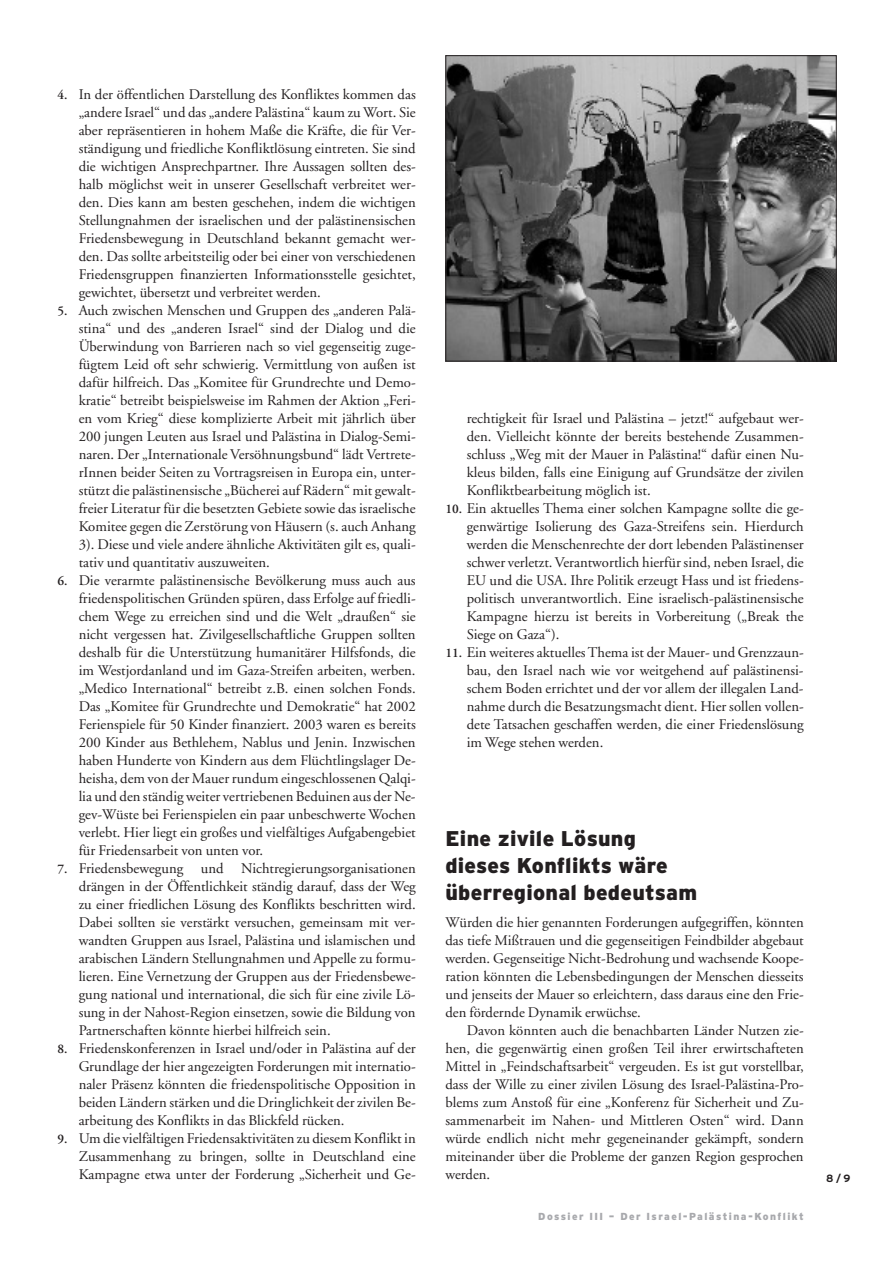
<style>
.page{position:relative;width:893px;height:1263px;background:#fff}
.page>*{position:absolute;margin:0;border:0;box-sizing:border-box;transform-origin:0 0}
.t1{font:900 21.3px/27px "Interstate";letter-spacing:.015em;color:#231f20}
.t2{font:14.7px/18px "Adobe Garamond";color:#231f20;text-align:justify}
.t3{font:700 10.5px "Interstate";color:#231f20}
.t4{font:900 10.2px "Interstate";letter-spacing:.145em;color:#a8a9ad}
.s1{font-weight:600;font-size:13.2px}
</style>
<div class="page">
<img style="left:447px;top:57px;width:388px;height:302px">
<div style="left:445px;top:55px;width:392px;height:306px;border:1px solid #231f20"></div>
<p class="t2" style="left:79px;top:87px;width:339px;text-indent:-21px"><span class="s1">4.</span> In der öffentlichen Darstellung des Konfliktes kommen das „andere Israel“ und das „andere Palästina“ kaum zu Wort. Sie aber repräsentieren in hohem Maße die Kräfte, die für Ver&shy;ständigung und friedliche Konfliktlösung eintreten. Sie sind die wichtigen Ansprechpartner. Ihre Aussagen sollten des&shy;halb möglichst weit in unserer Gesellschaft verbreitet wer&shy;den. Dies kann am besten geschehen, indem die wichtigen Stellungnahmen der israelischen und der palästinensischen Friedensbewegung in Deutschland bekannt gemacht wer&shy;den. Das sollte arbeitsteilig oder bei einer von verschiedenen Friedensgruppen finanzierten Informationsstelle gesichtet, gewichtet, übersetzt und verbreitet werden.</p>
<p class="t2" style="left:79px;top:303px;width:339px;text-indent:-21px"><span class="s1">5.</span> Auch zwischen Menschen und Gruppen des „anderen Palä&shy;stina“ und des „anderen Israel“ sind der Dialog und die Überwindung von Barrieren nach so viel gegenseitig zuge&shy;fügtem Leid oft sehr schwierig. Vermittlung von außen ist dafür hilfreich. Das „Komitee für Grundrechte und Demo&shy;kratie“ betreibt beispielsweise im Rahmen der Aktion „Feri&shy;en vom Krieg“ diese komplizierte Arbeit mit jährlich über 200 jungen Leuten aus Israel und Palästina in Dialog-Semi&shy;naren. Der „Internationale Versöhnungsbund“ lädt Vertrete&shy;rInnen beider Seiten zu Vortragsreisen in Europa ein, unter&shy;stützt die palästinensische „Bücherei auf Rädern“ mit gewalt&shy;freier Literatur für die besetzten Gebiete sowie das israelische Komitee gegen die Zerstörung von Häusern (s. auch Anhang 3). Diese und viele andere ähnliche Aktivitäten gilt es, quali&shy;tativ und quantitativ auszuweiten.</p>
<p class="t2" style="left:79px;top:573px;width:339px;text-indent:-21px"><span class="s1">6.</span> Die verarmte palästinensische Bevölkerung muss auch aus friedenspolitischen Gründen spüren, dass Erfolge auf friedli&shy;chem Wege zu erreichen sind und die Welt „draußen“ sie nicht vergessen hat. Zivilgesellschaftliche Gruppen sollten deshalb für die Unterstützung humanitärer Hilfsfonds, die im Westjordanland und im Gaza-Streifen arbeiten, werben. „Medico International“ betreibt z.B. einen solchen Fonds.<br>Das „Komitee für Grundrechte und Demokratie“ hat 2002<br>Ferienspiele für 50 Kinder finanziert. 2003 waren es bereits 200 Kinder aus Bethlehem, Nablus und Jenin. Inzwischen haben Hunderte von Kindern aus dem Flüchtlingslager De&shy;heisha, dem von der Mauer rundum eingeschlossenen Qalqi&shy;lia und den ständig weiter vertriebenen Beduinen aus der Ne&shy;gev-Wüste bei Ferienspielen ein paar unbeschwerte Wochen verlebt. Hier liegt ein großes und vielfältiges Aufgabengebiet für Friedensarbeit von unten vor.</p>
<p class="t2" style="left:79px;top:861px;width:339px;text-indent:-21px"><span class="s1">7.</span> Friedensbewegung und Nichtregierungsorganisationen drängen in der Öffentlichkeit ständig darauf, dass der Weg zu einer friedlichen Lösung des Konflikts beschritten wird.<br>Dabei sollten sie verstärkt versuchen, gemeinsam mit ver&shy;wandten Gruppen aus Israel, Palästina und islamischen und arabischen Ländern Stellungnahmen und Appelle zu formu&shy;lieren. Eine Vernetzung der Gruppen aus der Friedensbewe&shy;gung national und international, die sich für eine zivile Lö&shy;sung in der Nahost-Region einsetzen, sowie die Bildung von Partnerschaften könnte hierbei hilfreich sein.</p>
<p class="t2" style="left:79px;top:1041px;width:339px;text-indent:-21px"><span class="s1">8.</span> Friedenskonferenzen in Israel und/oder in Palästina auf der Grundlage der hier angezeigten Forderungen mit internatio&shy;naler Präsenz könnten die friedenspolitische Opposition in beiden Ländern stärken und die Dringlichkeit der zivilen Be&shy;arbeitung des Konflikts in das Blickfeld rücken.</p>
<p class="t2" style="left:79px;top:1131px;width:339px;text-indent:-21px"><span class="s1">9.</span> Um die vielfältigen Friedensaktivitäten zu diesem Konflikt in Zusammenhang zu bringen, sollte in Deutschland eine Kampagne etwa unter der Forderung „Sicherheit und Ge-</p>
<p class="t2" style="left:467px;top:411px;width:339px">rechtigkeit für Israel und Palästina – jetzt!“ aufgebaut wer&shy;den. Vielleicht könnte der bereits bestehende Zusammen&shy;schluss „Weg mit der Mauer in Palästina!“ dafür einen Nu&shy;kleus bilden, falls eine Einigung auf Grundsätze der zivilen Konfliktbearbeitung möglich ist.</p>
<p class="t2" style="left:467px;top:501px;width:339px;text-indent:-21px"><span class="s1">10.</span> Ein aktuelles Thema einer solchen Kampagne sollte die ge&shy;genwärtige Isolierung des Gaza-Streifens sein. Hierdurch werden die Menschenrechte der dort lebenden Palästinenser schwer verletzt. Verantwortlich hierfür sind, neben Israel, die EU und die USA. Ihre Politik erzeugt Hass und ist friedens&shy;politisch unverantwortlich. Eine israelisch-palästinensische Kampagne hierzu ist bereits in Vorbereitung („Break the Siege on Gaza“).</p>
<p class="t2" style="left:467px;top:645px;width:339px;text-indent:-21px"><span class="s1">11.</span> Ein weiteres aktuelles Thema ist der Mauer- und Grenzzaun&shy;bau, den Israel nach wie vor weitgehend auf palästinensi&shy;schem Boden errichtet und der vor allem der illegalen Land&shy;nahme durch die Besatzungsmacht dient. Hier sollen vollen&shy;dete Tatsachen geschaffen werden, die einer Friedenslösung im Wege stehen werden.</p>
<h1 class="t1" style="left:445px;top:825px;width:253px">Eine zivile Lösung dieses Konflikts wäre überregional bedeutsam</h1>
<p class="t2" style="left:445px;top:915px;width:360px">Würden die hier genannten Forderungen aufgegriffen, könnten das tiefe Mißtrauen und die gegenseitigen Feindbilder abgebaut werden. Gegenseitige Nicht-Bedrohung und wachsende Koope&shy;ration könnten die Lebensbedingungen der Menschen diesseits und jenseits der Mauer so erleichtern, dass daraus eine den Frie&shy;den fördernde Dynamik erwüchse.</p>
<p class="t2" style="left:445px;top:1023px;width:360px;text-indent:21px">Davon könnten auch die benachbarten Länder Nutzen zie&shy;hen, die gegenwärtig einen großen Teil ihrer erwirtschafteten Mittel in „Feindschaftsarbeit“ vergeuden. Es ist gut vorstellbar, dass der Wille zu einer zivilen Lösung des Israel-Palästina-Pro&shy;blems zum Anstoß für eine „Konferenz für Sicherheit und Zu&shy;sammenarbeit im Nahen- und Mittleren Osten“ wird. Dann würde endlich nicht mehr gegeneinander gekämpft, sondern miteinander über die Probleme der ganzen Region gesprochen werden.</p>
<p class="t4" style="left:538px;top:1210px;width:267px">Dossier III – Der Israel-Palästina-Konflikt</p>
<p class="t3" style="left:826px;top:1172px;width:26px">8/ 9</p>
</div>
